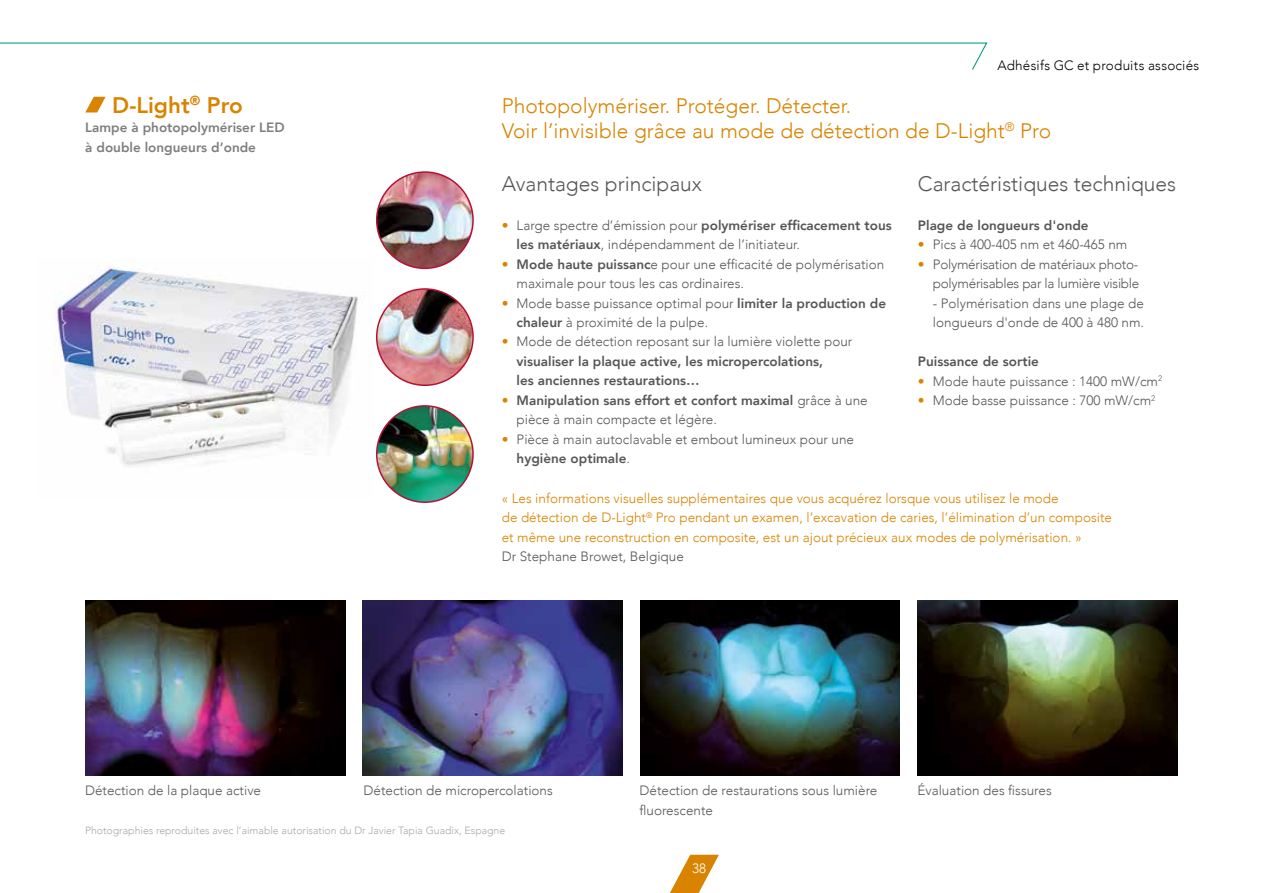
<style>
.page{position:relative;width:1263px;height:893px;background:#fff}
.page>*{position:absolute;margin:0;border:0;box-sizing:border-box;transform-origin:0 0}
.t1{font:800 22.5px "Avenir";color:#d88400}
.t2{font:300 21px/25.2px "Avenir";color:#d88400}
.t3{font:300 21px "Avenir";color:#555756}
.t4{font:300 13.5px/19.5px "Avenir";color:#555756}
.t5{font:300 13.5px/19.5px "Avenir";color:#d88400}
.t6{font:800 13.5px/19.5px "Avenir";color:#555756}
.t7{font:300 13.5px/19.5px "Avenir";letter-spacing:-.02em;color:#555756;text-align:right}
.t8{font:800 13.5px/19.5px "Avenir";color:#7d7f7e}
.t9{font:300 13.5px "Avenir";letter-spacing:.015em;color:#000}
.t10{font:300 13.5px "Avenir";color:#fff}
.t11{font:300 10.5px "Avenir";color:#a7a9a9}
.s1{font-weight:800;color:#d88400}
.s2{font-weight:800}
.s3{color:#d88400}
.s4{font-weight:300}
</style>
<div class="page">
<svg style="left:670px;top:855px;width:49px;height:38px"></svg>
<img style="left:85px;top:600px;width:260px;height:176px">
<img style="left:53px;top:263px;width:311px;height:203px">
<img style="left:362px;top:600px;width:260px;height:176px">
<img style="left:640px;top:600px;width:260px;height:176px">
<img style="left:918px;top:600px;width:260px;height:176px">
<img style="left:377px;top:406px;width:96px;height:96px;border-radius:48px">
<div style="left:376px;top:405px;width:98px;height:98px;border:2px solid #b51136;border-radius:50%"></div>
<img style="left:377px;top:172px;width:96px;height:96px;border-radius:48px">
<div style="left:376px;top:171px;width:98px;height:98px;border:2px solid #b51136;border-radius:50%"></div>
<img style="left:377px;top:289px;width:96px;height:96px;border-radius:48px">
<div style="left:376px;top:288px;width:98px;height:98px;border:2px solid #b51136;border-radius:50%"></div>
<svg style="left:85px;top:97px;width:21px;height:16px"></svg>
<svg style="left:0;top:42px;width:988px;height:28px"></svg>
<h1 class="t1" style="left:112px;top:87px;width:132px">D-Light<sup>®</sup> Pro</h1>
<p class="t8" style="left:85px;top:118px;width:201px">Lampe à photopolymériser LED à double longueurs d’onde</p>
<p class="t9" style="left:997px;top:57px;width:203px">Adhésifs GC et produits associés</p>
<h2 class="t2" style="left:502px;top:93px;width:551px">Photopolymériser. Protéger. Détecter.<br>Voir l’invisible grâce au mode de détection de D-Light<sup>®</sup> Pro</h2>
<h2 class="t3" style="left:502px;top:171px;width:202px">Avantages principaux</h2>
<p class="t4" style="left:517px;top:215px;width:377px;text-indent:-15px"><span class="s1">•</span> Large spectre d’émission pour <span class="s2">polymériser efficacement tous les matériaux</span>, indépendamment de l’initiateur.</p>
<p class="t4" style="left:517px;top:254px;width:369px;text-indent:-15px"><span class="s1">•</span> <span class="s2">Mode haute puissanc</span>e pour une efficacité de polymérisation maximale pour tous les cas ordinaires.</p>
<p class="t4" style="left:517px;top:293px;width:371px;text-indent:-15px"><span class="s1">•</span> Mode basse puissance optimal pour <span class="s2">limiter la production de chaleur</span> à proximité de la pulpe.</p>
<p class="t6" style="left:517px;top:332px;width:337px;text-indent:-15px"><span class="s3">•</span> <span class="s4">Mode de détection reposant sur la lumière violette pour </span>visualiser la plaque active, les micropercolations,<br>les anciennes restaurations…</p>
<p class="t6" style="left:517px;top:391px;width:353px;text-indent:-15px"><span class="s3">•</span> Manipulation sans effort et confort maximal <span class="s4">grâce à une pièce à main compacte et légère.</span></p>
<p class="t4" style="left:517px;top:430px;width:339px;text-indent:-15px"><span class="s1">•</span> Pièce à main autoclavable et embout lumineux pour une <span class="s2">hygiène optimale</span>.</p>
<h2 class="t3" style="left:918px;top:171px;width:260px">Caractéristiques techniques</h2>
<p class="t6" style="left:918px;top:215px;width:172px">Plage de longueurs d'onde</p>
<p class="t4" style="left:918px;top:235px;width:211px"><span class="s1">•</span> Pics à 400-405 nm et 460-465 nm</p>
<p class="t7" style="left:918px;top:254px;width:223px"><span class="s1">•</span> Polymérisation de matériaux photo&shy;polymérisables par la lumière visible</p>
<p class="t4" style="left:933px;top:293px;width:213px">- Polymérisation dans une plage de longueurs d'onde de 400 à 480 nm.</p>
<p class="t6" style="left:918px;top:352px;width:122px">Puissance de sortie</p>
<p class="t4" style="left:918px;top:371px;width:246px"><span class="s1">•</span> Mode haute puissance : 1400 mW/cm<sup>2</sup></p>
<p class="t4" style="left:918px;top:391px;width:239px"><span class="s1">•</span> Mode basse puissance : 700 mW/cm<sup>2</sup></p>
<p class="t5" style="left:502px;top:488px;width:612px">« Les informations visuelles supplémentaires que vous acquérez lorsque vous utilisez le mode<br>de détection de D-Light<sup>®</sup> Pro pendant un examen, l’excavation de caries, l’élimination d’un composite et même une reconstruction en composite, est un ajout précieux aux modes de polymérisation. »</p>
<p class="t4" style="left:502px;top:547px;width:184px">Dr Stephane Browet, Belgique</p>
<p class="t4" style="left:363px;top:781px;width:191px">Détection de micropercolations</p>
<p class="t4" style="left:917px;top:781px;width:136px">Évaluation des fissures</p>
<p class="t4" style="left:85px;top:781px;width:178px">Détection de la plaque active</p>
<p class="t4" style="left:639px;top:781px;width:239px">Détection de restaurations sous lumière fluorescente</p>
<p class="t11" style="left:85px;top:824px;width:422px">Photographies reproduites avec l’aimable autorisation du Dr Javier Tapia Guadix, Espagne</p>
<p class="t10" style="left:692px;top:860px;width:16px">38</p>
</div>
